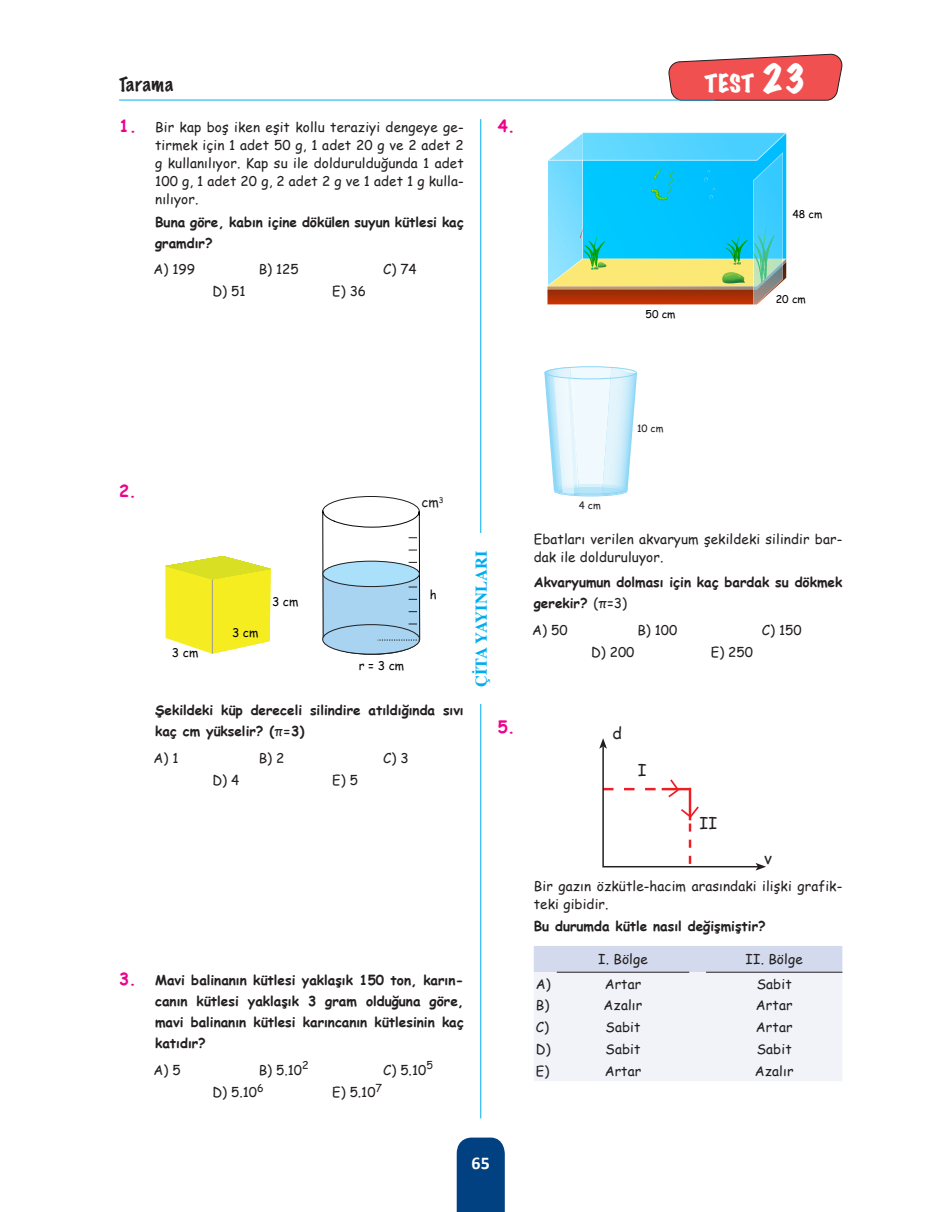
<style>
.page{position:relative;width:936px;height:1212px;background:#fff}
.page>*{position:absolute;margin:0;border:0;box-sizing:border-box;transform-origin:0 0}
.t1{font:expanded 22.5px "Marker Felt";color:#fff}
.t2{font:100 18px "Marker Felt";letter-spacing:.04em;color:#231f20}
.t3{font:700 18px "Calibri";color:#fff}
.t4{font:700 16.5px "Times";letter-spacing:.01em;color:#00aeef}
.Soru_Bold{font:700 16.5px "Comic Sans MS";color:#ed028c}
.t5{font:16.05px "Comic Sans MS";color:#231f20}
.Soru_Regular{font:13.5px/18px "Comic Sans MS";letter-spacing:.01em;color:#231f20}
.Soru_Bold-2{font:700 13.5px/21px "Comic Sans MS";color:#231f20}
._3_lü{font:13.5px "Comic Sans MS";color:#231f20}
._3_lü_alt{font:13.5px "Comic Sans MS";color:#231f20}
.t6{font:13.35px "Comic Sans MS";color:#1a1a18}
.t7{font:12px "Comic Sans MS";color:#040503}
.t8{font:10.65px "Comic Sans MS";color:#000}
.t9{font:10.05px "Comic Sans MS";color:#231f20}
.s1{font-weight:700;font-size:16.5px;color:#ed028c}
.s2{font-size:34.5px}
.s3{font-weight:400}
.s4{font-size:16.5px;color:#ed028c}
</style>
<div class="page">
<hr style="left:480px;top:119px;width:1px;height:999px;background:#00aeef">
<div style="left:472px;top:534px;width:17px;height:170px;background:#fff"></div>
<svg style="left:668px;top:54px;width:175px;height:47px;background:#e76262"></svg>
<hr style="left:119px;top:100px;width:595px;height:1px;background:#00aeef">
<div style="left:456px;top:1137px;width:48px;height:75px;background:#014081"></div>
<svg style="left:165px;top:556px;width:106px;height:98px;background:#f3ed3f"></svg>
<hr style="left:212px;top:580px;width:1px;height:74px;background:#999">
<svg style="left:322px;top:496px;width:98px;height:159px"></svg>
<svg style="left:547px;top:132px;width:239px;height:173px;background:#58c2d3"></svg>
<svg style="left:544px;top:366px;width:93px;height:130px"></svg>
<svg style="left:599px;top:738px;width:167px;height:132px"></svg>
<svg style="left:534px;top:946px;width:308px;height:135px"></svg>
<hr style="left:556px;top:972px;width:133px;height:1px;background:#231f20">
<hr style="left:706px;top:972px;width:136px;height:1px;background:#231f20">
<h2 class="t2" style="left:119px;top:70px;width:56px">Tarama</h2>
<p class="Soru_Regular" style="left:155px;top:118px;width:310px;text-align:justify;text-indent:-36px"><span class="s1">1.</span> Bir kap boş iken eşit kollu teraziyi dengeye ge&shy;tirmek için 1 adet 50 g, 1 adet 20 g ve 2 adet 2 g kullanılıyor. Kap su ile doldurulduğunda 1 adet 100 g, 1 adet 20 g, 2 adet 2 g ve 1 adet 1 g kulla&shy;nılıyor.</p>
<p class="Soru_Bold-2" style="left:155px;top:211px;width:310px">Buna göre, kabın içine dökülen suyun kütlesi kaç gramdır?</p>
<p class="_3_lü" style="left:154px;top:259px;width:43px">A) 199</p>
<p class="_3_lü" style="left:259px;top:259px;width:42px">B) 125</p>
<p class="_3_lü" style="left:383px;top:259px;width:35px">C) 74</p>
<p class="_3_lü_alt" style="left:212px;top:281px;width:35px">D) 51</p>
<p class="_3_lü_alt" style="left:332px;top:281px;width:35px">E) 36</p>
<p class="Soru_Bold" style="left:497px;top:114px;width:19px">4.</p>
<h1 class="t1" style="left:704px;top:65px;width:103px">TEST <span class="s2">23</span></h1>
<p class="t8" style="left:645px;top:306px;width:31px">50 cm</p>
<p class="t8" style="left:792px;top:206px;width:31px">48 cm</p>
<p class="t8" style="left:775px;top:292px;width:31px">20 cm</p>
<p class="t9" style="left:637px;top:421px;width:28px">10 cm</p>
<p class="Soru_Bold" style="left:119px;top:478px;width:19px">2.</p>
<p class="t6" style="left:421px;top:492px;width:23px">cm<sup>3</sup></p>
<p class="t7" style="left:172px;top:644px;width:28px">3 cm</p>
<p class="t7" style="left:232px;top:624px;width:28px">3 cm</p>
<p class="t7" style="left:272px;top:592px;width:28px">3 cm</p>
<p class="t7" style="left:359px;top:657px;width:47px">r = 3 cm</p>
<p class="t7" style="left:430px;top:586px;width:8px">h</p>
<p class="Soru_Bold-2" style="left:155px;top:699px;width:310px">Şekildeki küp dereceli silindire atıldığında sıvı kaç cm yükselir? (<span class="s3">π</span>=3)</p>
<p class="_3_lü" style="left:154px;top:748px;width:26px">A) 1</p>
<p class="_3_lü" style="left:259px;top:748px;width:27px">B) 2</p>
<p class="_3_lü" style="left:383px;top:748px;width:27px">C) 3</p>
<p class="_3_lü_alt" style="left:212px;top:770px;width:28px">D) 4</p>
<p class="_3_lü_alt" style="left:332px;top:770px;width:27px">E) 5</p>
<p class="t4" style="left:465px;top:687px;width:139px;rotate:-90deg">ÇİTA YAYINLARI</p>
<p class="Soru_Bold" style="left:497px;top:714px;width:19px">5.</p>
<p class="Soru_Bold-2" style="left:155px;top:969px;width:310px;text-align:justify;text-indent:-36px"><span class="s4">3.</span> Mavi balinanın kütlesi yaklaşık 150 ton, karın&shy;canın kütlesi yaklaşık 3 gram olduğuna göre, mavi balinanın kütlesi karıncanın kütlesinin kaç katıdır?</p>
<p class="_3_lü" style="left:154px;top:1060px;width:29px">A) 5</p>
<p class="_3_lü" style="left:259px;top:1060px;width:51px">B) 5.10<sup>2</sup></p>
<p class="_3_lü" style="left:383px;top:1060px;width:51px">C) 5.10<sup>5</sup></p>
<p class="_3_lü_alt" style="left:212px;top:1082px;width:53px">D) 5.10<sup>6</sup></p>
<p class="_3_lü_alt" style="left:332px;top:1082px;width:51px">E) 5.10<sup>7</sup></p>
<p class="t9" style="left:578px;top:498px;width:23px">4 cm</p>
<p class="Soru_Regular" style="left:533px;top:529px;width:310px">Ebatları verilen akvaryum şekildeki silindir bar&shy;dak ile dolduruluyor.</p>
<p class="Soru_Bold-2" style="left:533px;top:571px;width:310px">Akvaryumun dolması için kaç bardak su dökmek gerekir? <span class="s3">(π=3)</span></p>
<p class="_3_lü" style="left:532px;top:620px;width:37px">A) 50</p>
<p class="_3_lü" style="left:637px;top:620px;width:42px">B) 100</p>
<p class="_3_lü" style="left:761px;top:620px;width:41px">C) 150</p>
<p class="_3_lü_alt" style="left:591px;top:642px;width:45px">D) 200</p>
<p class="_3_lü_alt" style="left:710px;top:642px;width:44px">E) 250</p>
<p class="t5" style="left:612px;top:722px;width:11px">d</p>
<p class="t5" style="left:637px;top:759px;width:10px">I</p>
<p class="t5" style="left:699px;top:811px;width:19px">II</p>
<p class="t5" style="left:764px;top:846px;width:9px">v</p>
<p class="Soru_Regular" style="left:533px;top:877px;width:310px">Bir gazın özkütle-hacim arasındaki ilişki grafik&shy;teki gibidir.</p>
<p class="Soru_Bold-2" style="left:533px;top:915px;width:233px">Bu durumda kütle nasıl değişmiştir?</p>
<p class="Soru_Regular" style="left:598px;top:950px;width:51px">I. Bölge</p>
<p class="Soru_Regular" style="left:745px;top:950px;width:59px">II. Bölge</p>
<p class="Soru_Regular" style="left:536px;top:974px;width:16px">A)</p>
<p class="Soru_Regular" style="left:604px;top:974px;width:38px">Artar</p>
<p class="Soru_Regular" style="left:756px;top:974px;width:36px">Sabit</p>
<p class="Soru_Regular" style="left:536px;top:996px;width:15px">B)</p>
<p class="Soru_Regular" style="left:603px;top:996px;width:40px">Azalır</p>
<p class="Soru_Regular" style="left:755px;top:996px;width:38px">Artar</p>
<p class="Soru_Regular" style="left:536px;top:1018px;width:15px">C)</p>
<p class="Soru_Regular" style="left:605px;top:1018px;width:36px">Sabit</p>
<p class="Soru_Regular" style="left:755px;top:1018px;width:38px">Artar</p>
<p class="Soru_Regular" style="left:536px;top:1039px;width:16px">D)</p>
<p class="Soru_Regular" style="left:605px;top:1039px;width:36px">Sabit</p>
<p class="Soru_Regular" style="left:756px;top:1039px;width:36px">Sabit</p>
<p class="Soru_Regular" style="left:536px;top:1061px;width:15px">E)</p>
<p class="Soru_Regular" style="left:604px;top:1061px;width:38px">Artar</p>
<p class="Soru_Regular" style="left:754px;top:1061px;width:40px">Azalır</p>
<h2 class="t3" style="left:471px;top:1152px;width:20px">65</h2>
</div>
